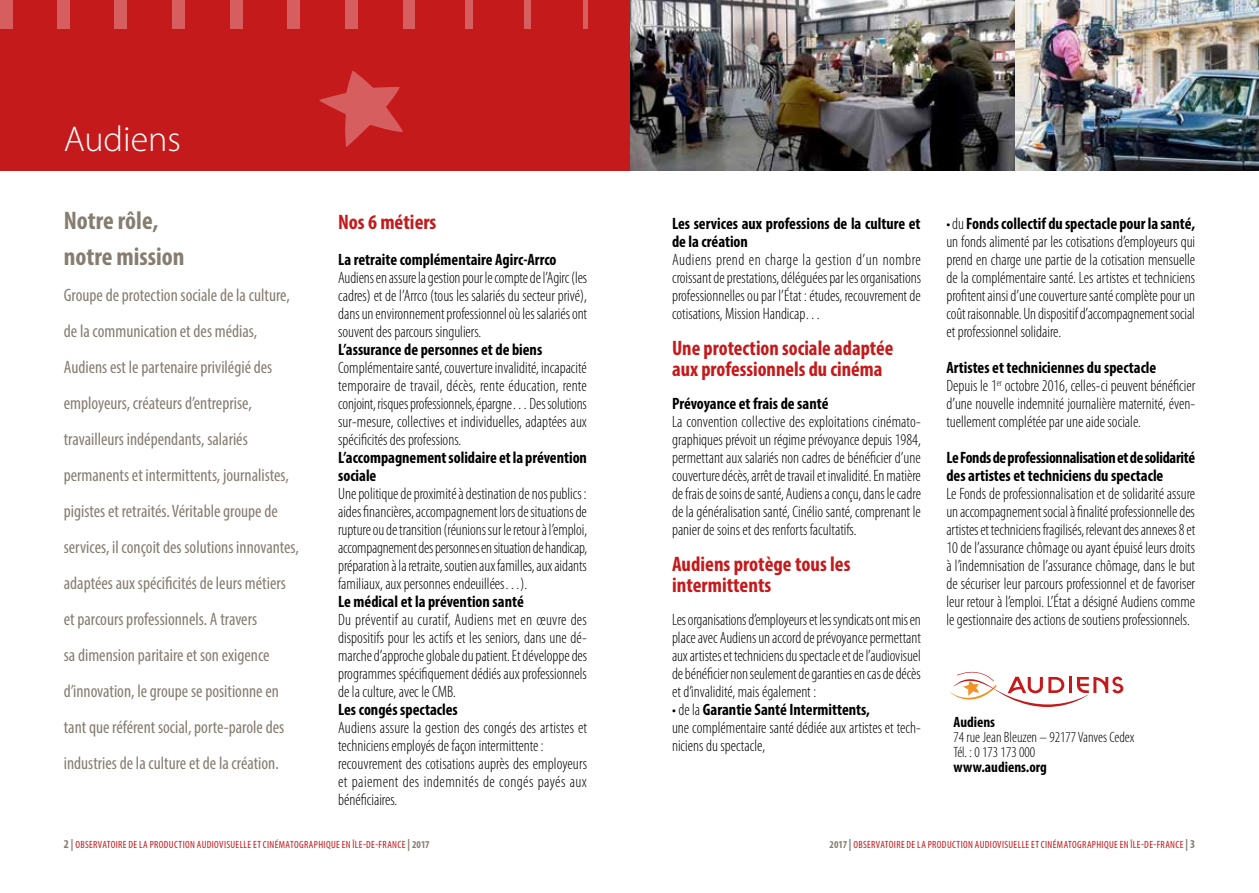
<style>
.page{position:relative;width:1259px;height:893px;background:#fff}
.page>*{position:absolute;margin:0;border:0;box-sizing:border-box;transform-origin:0 0}
.t1{font:300 36px "Myriad Pro";color:#fff}
.t2{font:700 condensed 25.5px/36px "Myriad Pro";color:#867d71}
.t3{font:700 condensed 21px/21px "Myriad Pro";color:#c51a1b}
.t4{font:condensed 18px/36px "Myriad Pro";color:#867d71}
.t5{font:300 condensed 16.5px/18px "Myriad Pro";color:#000;text-align:justify}
.t6{font:700 condensed 16.5px/18px "Myriad Pro";color:#000}
.t7{font:700 condensed 16.5px/18px "Myriad Pro";letter-spacing:-.02em;color:#000}
.t8{font:300 condensed 15px/15px "Myriad Pro";color:#000}
.t9{font:700 condensed 15px "Myriad Pro";color:#000}
.t10{font:condensed 10.5px "Myriad Pro";letter-spacing:.035em;color:#c51a1b}
.s1{font-weight:700}
.s2{font-weight:700;font-size:12px;color:#867d71}
.s3{font-weight:700;color:#867d71}
</style>
<div class="page">
<img style="left:629px;top:0;width:386px;height:170px">
<img style="left:1015px;top:0;width:244px;height:170px">
<div style="left:0;top:0;width:629px;height:170px;background:#c51a1b"></div>
<svg style="left:950px;top:672px;width:173px;height:35px"></svg>
<svg style="left:319px;top:70px;width:84px;height:77px"></svg>
<div style="left:0;top:0;width:13px;height:29px;background:#d65e5e"></div>
<div style="left:57px;top:0;width:13px;height:29px;background:#d65e5e"></div>
<div style="left:115px;top:0;width:12px;height:29px;background:#d65e5e"></div>
<div style="left:172px;top:0;width:13px;height:29px;background:#d65e5e"></div>
<div style="left:230px;top:0;width:12px;height:29px;background:#d65e5e"></div>
<div style="left:287px;top:0;width:13px;height:29px;background:#d65e5e"></div>
<div style="left:345px;top:0;width:13px;height:29px;background:#d65e5e"></div>
<div style="left:403px;top:0;width:12px;height:29px;background:#d65e5e"></div>
<div style="left:465px;top:0;width:8px;height:29px;background:#d65e5e"></div>
<div style="left:524px;top:0;width:6px;height:29px;background:#d65e5e"></div>
<div style="left:583px;top:0;width:5px;height:29px;background:#d65e5e"></div>
<h1 class="t1" style="left:64px;top:119px;width:119px">Audiens</h1>
<h2 class="t2" style="left:64px;top:202px;width:122px">Notre rôle, notre mission</h2>
<p class="t4" style="left:64px;top:277px;width:237px">Groupe de protection sociale de la culture, de la communication et des médias, Audiens est le partenaire privilégié des employeurs, créateurs d’entreprise, travailleurs indépendants, salariés permanents et intermittents, journalistes, pigistes et retraités. Véritable groupe de services, il conçoit des solutions innovantes, adaptées aux spécificités de leurs métiers et parcours professionnels. A travers<br>sa dimension paritaire et son exigence d’innovation, le groupe se positionne en tant que référent social, porte-parole des industries de la culture et de la création.</p>
<p class="t3" style="left:338px;top:211px;width:100px">Nos 6 métiers</p>
<p class="t6" style="left:338px;top:250px;width:220px">La retraite complémentaire Agirc-Arrco</p>
<p class="t5" style="left:338px;top:269px;width:250px">Audiens en assure la gestion pour le compte de l’Agirc (les cadres) et de l’Arrco (tous les salariés du secteur privé), dans un environnement professionnel où les salariés ont souvent des parcours singuliers.</p>
<p class="t6" style="left:338px;top:340px;width:206px">L’assurance de personnes et de biens</p>
<p class="t5" style="left:338px;top:359px;width:250px">Complémentaire santé, couverture invalidité, incapacité temporaire de travail, décès, rente éducation, rente conjoint, risques professionnels, épargne… Des solutions sur-mesure, collectives et individuelles, adaptées aux spécificités des professions.</p>
<p class="t6" style="left:338px;top:448px;width:250px">L’accompagnement solidaire et la prévention sociale</p>
<p class="t5" style="left:338px;top:485px;width:250px">Une politique de proximité à destination de nos publics: aides financières, accompagnement lors de situations de rupture ou de transition (réunions sur le retour à l’emploi, accompagnement des personnes en situation de handicap, préparation à la retraite, soutien aux familles, aux aidants familiaux, aux personnes endeuillées…).</p>
<p class="t6" style="left:338px;top:592px;width:187px">Le médical et la prévention santé</p>
<p class="t5" style="left:338px;top:611px;width:251px">Du préventif au curatif, Audiens met en œuvre des dispositifs pour les actifs et les seniors, dans une dé&shy;marche d’approche globale du patient. Et développe des programmes spécifiquement dédiés aux professionnels de la culture, avec le CMB.</p>
<p class="t6" style="left:338px;top:700px;width:121px">Les congés spectacles</p>
<p class="t5" style="left:338px;top:719px;width:250px;text-align:left">Audiens assure la gestion des congés des artistes et techniciens employés de façon intermittente: recouvrement des cotisations auprès des employeurs et paiement des indemnités de congés payés aux bénéficiaires.</p>
<p class="t6" style="left:672px;top:214px;width:250px">Les services aux professions de la culture et de la création</p>
<p class="t5" style="left:672px;top:251px;width:251px">Audiens prend en charge la gestion d’un nombre croissant de prestations, déléguées par les organisations professionnelles ou par l’État : études, recouvrement de cotisations, Mission Handicap…</p>
<p class="t3" style="left:672px;top:337px;width:223px">Une protection sociale adaptée aux professionnels du cinéma</p>
<p class="t6" style="left:672px;top:394px;width:158px">Prévoyance et frais de santé</p>
<p class="t5" style="left:672px;top:413px;width:250px">La convention collective des exploitations cinémato&shy;graphiques prévoit un régime prévoyance depuis 1984, permettant aux salariés non cadres de bénéficier d’une couverture décès, arrêt de travail et invalidité. En matière de frais de soins de santé, Audiens a conçu, dans le cadre de la généralisation santé, Cinélio santé, comprenant le panier de soins et des renforts facultatifs.</p>
<p class="t3" style="left:672px;top:553px;width:180px">Audiens protège tous les intermittents</p>
<p class="t5" style="left:672px;top:611px;width:250px">Les organisations d’employeurs et les syndicats ont mis en place avec Audiens un accord de prévoyance permettant aux artistes et techniciens du spectacle et de l’audiovisuel de bénéficier non seulement de garanties en cas de décès et d’invalidité, mais également :</p>
<p class="t5" style="left:672px;top:701px;width:250px;text-align:left">• de la <span class="s1">Garantie Santé Intermittents,<br></span>une complémentaire santé dédiée aux artistes et tech&shy;niciens du spectacle,</p>
<p class="t5" style="left:946px;top:215px;width:250px">• du <span class="s1">Fonds collectif du spectacle pour la santé, </span>un fonds alimenté par les cotisations d’employeurs qui prend en charge une partie de la cotisation mensuelle de la complémentaire santé. Les artistes et techniciens profitent ainsi d’une couverture santé complète pour un coût raisonnable. Un dispositif d’accompagnement social et professionnel solidaire.</p>
<p class="t5" style="left:946px;top:359px;width:250px;text-align:left"><span class="s1">Artistes et techniciennes du spectacle<br></span>Depuis le 1<sup>er</sup> octobre 2016, celles-ci peuvent bénéficier d’une nouvelle indemnité journalière maternité, éven&shy;tuellement complétée par une aide sociale.</p>
<p class="t7" style="left:946px;top:448px;width:250px">Le Fonds de professionnalisation et de solidarité des artistes et techniciens du spectacle</p>
<p class="t5" style="left:946px;top:485px;width:250px">Le Fonds de professionnalisation et de solidarité assure un accompagnement social à finalité professionnelle des artistes et techniciens fragilisés, relevant des annexes 8 et 10 de l’assurance chômage ou ayant épuisé leurs droits à l’indemnisation de l’assurance chômage, dans le but de sécuriser leur parcours professionnel et de favoriser leur retour à l’emploi. L’État a désigné Audiens comme le gestionnaire des actions de soutiens professionnels.</p>
<p class="t9" style="left:953px;top:713px;width:43px">Audiens</p>
<p class="t8" style="left:953px;top:730px;width:182px">74 rue Jean Bleuzen – 92177 Vanves Cedex<br>Tél. : 0 173 173 000</p>
<p class="t9" style="left:953px;top:758px;width:95px">www.audiens.org</p>
<p class="t10" style="left:64px;top:838px;width:367px"><span class="s2">2 |</span> OBSERVATOIRE DE LA PRODUCTION AUDIOVISUELLE ET CINÉMATOGRAPHIQUE EN ÎLE-DE-FRANCE <span class="s2">|</span> <span class="s3">2017</span></p>
<p class="t10" style="left:829px;top:838px;width:367px"><span class="s3">2017</span> <span class="s2">|</span> OBSERVATOIRE DE LA PRODUCTION AUDIOVISUELLE ET CINÉMATOGRAPHIQUE EN ÎLE-DE-FRANCE <span class="s2">| 3</span></p>
</div>
